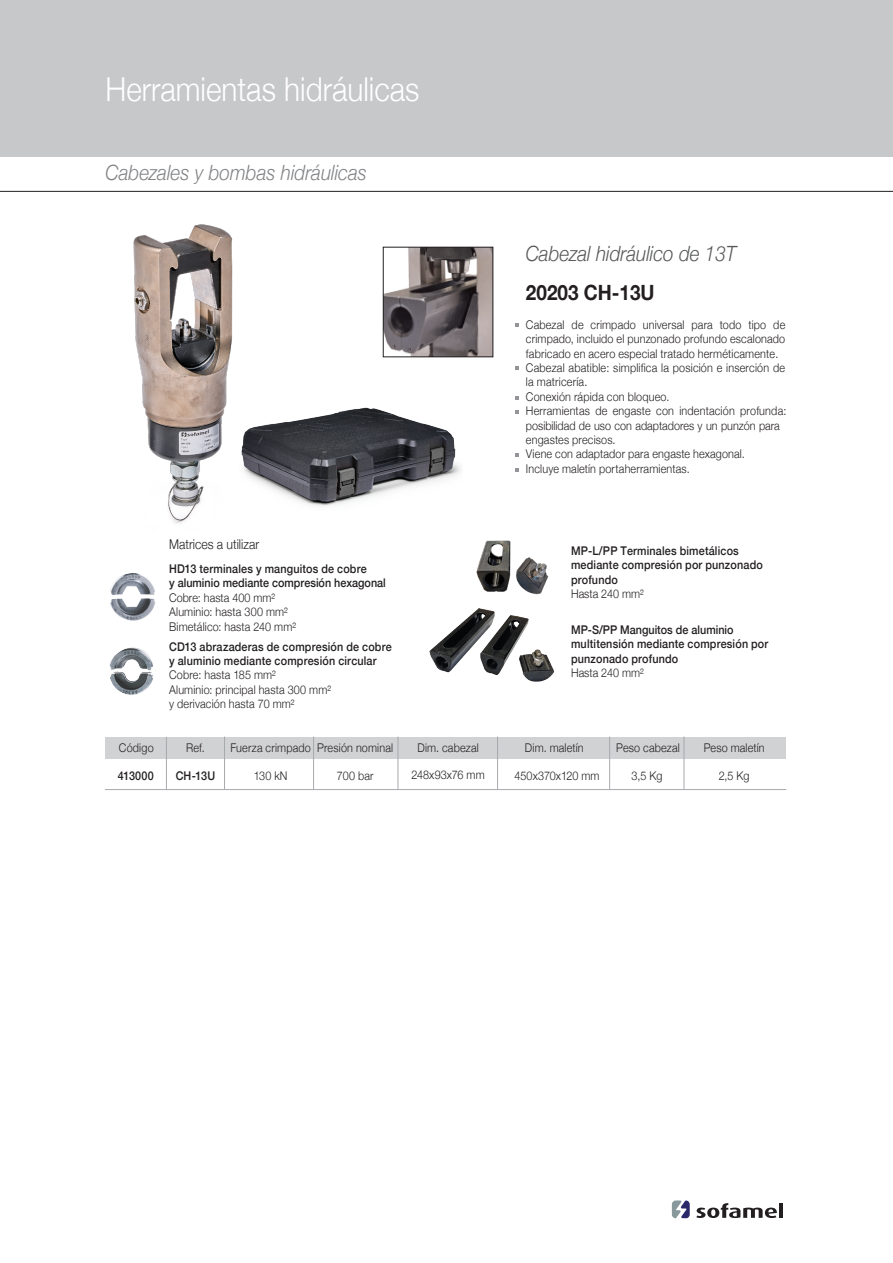
<style>
.page{position:relative;width:893px;height:1263px;background:#fff}
.page>*{position:absolute;margin:0;border:0;box-sizing:border-box;transform-origin:0 0}
.t1{font:300 33px "Helvetica Neue";color:#fff;scale:.9 1}
.t2{font:italic 300 21px/38.7px "Helvetica Neue";color:#57585a;scale:.9 1}
.t3{font:italic 300 21px "Helvetica Neue";color:#808285;scale:.9 1}
.t4{font:300 13.5px "Helvetica Neue";color:#231f20;scale:.9 1}
.t5{font:300 12px/14.4px "Helvetica Neue";letter-spacing:.015em;color:#231f20;scale:.9 1}
.t6{font:500 12px/14.4px "Helvetica Neue";letter-spacing:.015em;color:#231f20;scale:.9 1}
.s1{font-weight:300}
.s2{font-weight:700;font-style:normal;color:#231f20}
</style>
<div class="page">
<svg style="left:696px;top:1203px;width:81px;height:15px"></svg>
<hr style="left:779px;top:1203px;width:4px;height:15px;background:#231f20">
<svg style="left:672px;top:1200px;width:18px;height:18px"></svg>
<div style="left:0;top:0;width:893px;height:157px;background:#c7c8ca"></div>
<hr style="left:0;top:191px;width:893px;height:1px;background:#231f20">
<hr style="left:105px;top:789px;width:681px;height:1px;background:#a8a9ad">
<div style="left:105px;top:737px;width:680px;height:21px;background:#d1d2d4"></div>
<hr style="left:166px;top:737px;width:1px;height:53px;background:#a8a9ad">
<hr style="left:224px;top:736px;width:1px;height:54px;background:#a8a9ad">
<hr style="left:313px;top:736px;width:1px;height:54px;background:#a8a9ad">
<hr style="left:398px;top:736px;width:1px;height:54px;background:#a8a9ad">
<hr style="left:497px;top:736px;width:1px;height:54px;background:#a8a9ad">
<hr style="left:609px;top:736px;width:1px;height:54px;background:#a8a9ad">
<hr style="left:684px;top:736px;width:1px;height:54px;background:#a8a9ad">
<img style="left:264px;top:407px;width:197px;height:99px">
<img style="left:133px;top:224px;width:131px;height:299px">
<svg style="left:515px;top:366px;width:3px;height:4px"></svg>
<svg style="left:515px;top:453px;width:3px;height:4px"></svg>
<svg style="left:515px;top:396px;width:3px;height:4px"></svg>
<svg style="left:515px;top:410px;width:3px;height:4px"></svg>
<img style="left:385px;top:249px;width:106px;height:106px">
<div style="left:383px;top:247px;width:110px;height:110px;border:1px solid #231f20"></div>
<img style="left:476px;top:540px;width:73px;height:55px">
<img style="left:429px;top:608px;width:126px;height:74px">
<img style="left:110px;top:573px;width:46px;height:48px">
<img style="left:109px;top:647px;width:44px;height:48px">
<p class="t1" style="left:105px;top:63px;width:351px">Herramientas hidráulicas</p>
<p class="t3" style="left:105px;top:156px;width:292px">Cabezales y bombas hidráulicas</p>
<p class="t4" style="left:169px;top:533px;width:102px">Matrices a utilizar</p>
<p class="t6" style="left:169px;top:561px;width:242px">HD13 terminales y manguitos de cobre<br>y aluminio mediante compresión hexagonal<br><span class="s1">Cobre: hasta 400 mm²<br>Aluminio: hasta 300 mm²<br>Bimetálico: hasta 240 mm²</span></p>
<p class="t6" style="left:169px;top:638px;width:249px">CD13 abrazaderas de compresión de cobre y aluminio mediante compresión circular<br><span class="s1">Cobre: hasta 185 mm²<br>Aluminio: principal hasta 300 mm²<br>y derivación hasta 70 mm²</span></p>
<p class="t2" style="left:526px;top:233px;width:236px">Cabezal hidráulico de 13T<br><span class="s2">20203 CH-13U</span></p>
<p class="t5" style="left:526px;top:316px;width:291px">Cabezal de crimpado universal para todo tipo de crimpado, incluido el punzonado profundo escalonado fabricado en acero especial tratado herméticamente.<br>Cabezal abatible: simplifica la posición e inserción de la matricería.<br>Conexión rápida con bloqueo.<br>Herramientas de engaste con indentación profunda: posibilidad de uso con adaptadores y un punzón para engastes precisos.<br>Viene con adaptador para engaste hexagonal.<br>Incluye maletín portaherramientas.</p>
<p class="t6" style="left:571px;top:542px;width:215px">MP-L/PP Terminales bimetálicos mediante compresión por punzonado profundo<br><span class="s1">Hasta 240 mm²</span></p>
<p class="t6" style="left:571px;top:621px;width:221px">MP-S/PP Manguitos de aluminio multitensión mediante compresión por punzonado profundo<br><span class="s1">Hasta 240 mm²</span></p>
<p class="t5" style="left:186px;top:740px;width:22px">Ref.</p>
<p class="t5" style="left:231px;top:740px;width:91px">Fuerza crimpado</p>
<p class="t5" style="left:317px;top:740px;width:86px">Presión nominal</p>
<p class="t5" style="left:417px;top:740px;width:70px">Dim. cabezal</p>
<p class="t5" style="left:525px;top:740px;width:67px">Dim. maletín</p>
<p class="t5" style="left:616px;top:740px;width:72px">Peso cabezal</p>
<p class="t5" style="left:704px;top:740px;width:69px">Peso maletín</p>
<p class="t5" style="left:119px;top:740px;width:40px">Código</p>
<p class="t6" style="left:118px;top:767px;width:42px">413000</p>
<p class="t6" style="left:176px;top:767px;width:45px">CH-13U</p>
<p class="t5" style="left:254px;top:767px;width:39px">130 kN</p>
<p class="t5" style="left:337px;top:767px;width:42px">700 bar</p>
<p class="t5" style="left:411px;top:767px;width:83px">248x93x76 mm</p>
<p class="t5" style="left:514px;top:767px;width:96px">450x370x120 mm</p>
<p class="t5" style="left:631px;top:767px;width:36px">3,5 Kg</p>
<p class="t5" style="left:719px;top:767px;width:36px">2,5 Kg</p>
</div>
